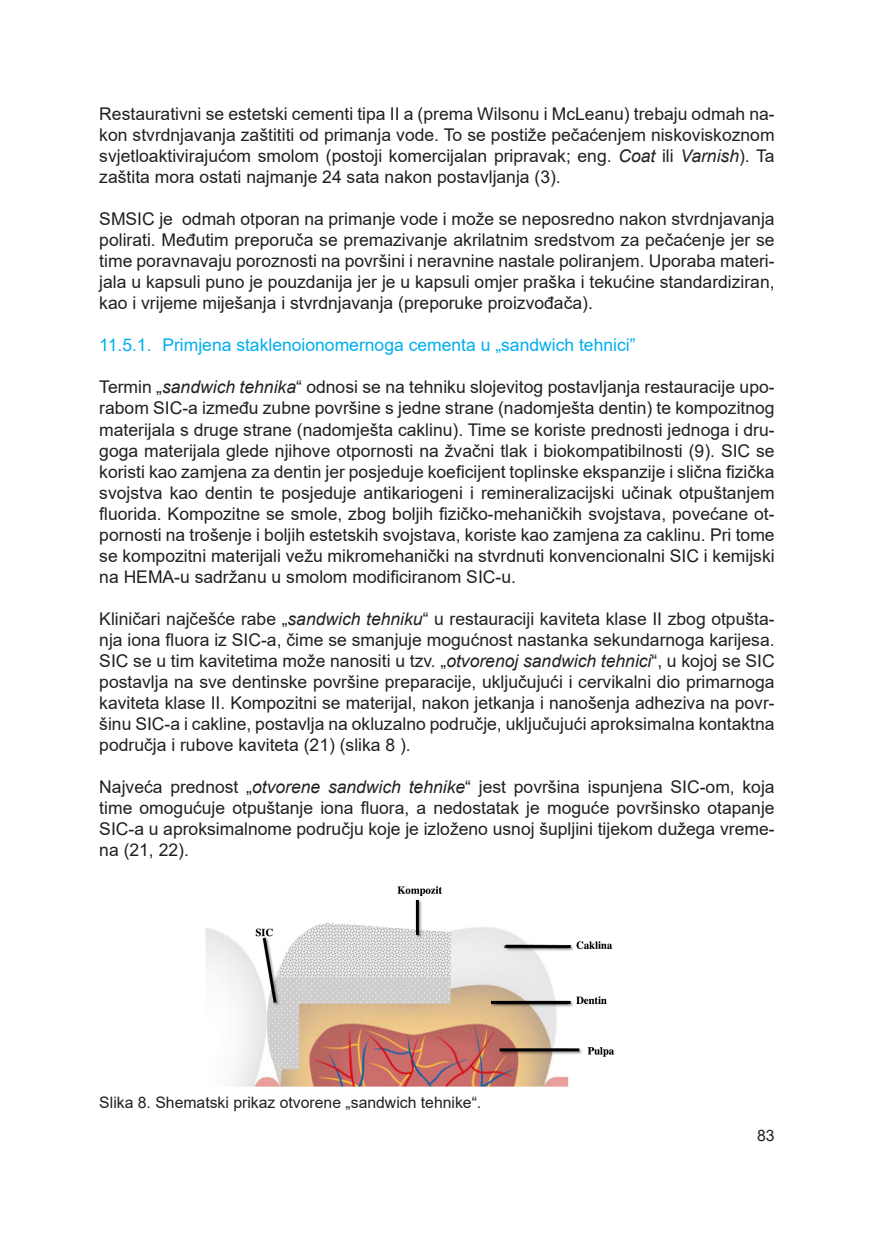
<style>
.page{position:relative;width:874px;height:1241px;background:#fff}
.page>*{position:absolute;margin:0;border:0;box-sizing:border-box;transform-origin:0 0}
.Tekući_tekst_UNIRI{font:17.5px/21px "Arial";color:#231f20;text-align:justify}
.t1{font:17.5px "Arial";color:#00aeef}
.Nazivi_slika_i_tablica{font:15.75px "Arial";color:#231f20}
.s1{font-style:italic}
</style>
<div class="page">
<img style="left:205px;top:886px;width:409px;height:200px">
<p class="Tekući_tekst_UNIRI" style="left:99px;top:103px;width:676px">Restaurativni se estetski cementi tipa II a (prema Wilsonu i McLeanu) trebaju odmah na&shy;kon stvrdnjavanja zaštititi od primanja vode. To se postiže pečaćenjem niskoviskoznom svjetloaktivirajućom smolom (postoji komercijalan pripravak; eng. <span class="s1">Coat</span> ili <span class="s1">Varnish</span>). Ta zaštita mora ostati najmanje 24 sata nakon postavljanja (3).</p>
<p class="Tekući_tekst_UNIRI" style="left:99px;top:208px;width:676px">SMSIC je odmah otporan na primanje vode i može se neposredno nakon stvrdnjavanja polirati. Međutim preporuča se premazivanje akrilatnim sredstvom za pečaćenje jer se time poravnavaju poroznosti na površini i neravnine nastale poliranjem. Uporaba materi&shy;jala u kapsuli puno je pouzdanija jer je u kapsuli omjer praška i tekućine standardiziran, kao i vrijeme miješanja i stvrdnjavanja (preporuke proizvođača).</p>
<p class="t1" style="left:99px;top:333px;width:537px">11.5.1. Primjena staklenoionomernoga cementa u „sandwich tehnici”</p>
<p class="Tekući_tekst_UNIRI" style="left:99px;top:376px;width:676px">Termin „<span class="s1">sandwich tehnika</span>“ odnosi se na tehniku slojevitog postavljanja restauracije upo&shy;rabom SIC-a između zubne površine s jedne strane (nadomješta dentin) te kompozitnog materijala s druge strane (nadomješta caklinu). Time se koriste prednosti jednoga i dru&shy;goga materijala glede njihove otpornosti na žvačni tlak i biokompatibilnosti (9). SIC se koristi kao zamjena za dentin jer posjeduje koeficijent toplinske ekspanzije i slična fizička svojstva kao dentin te posjeduje antikariogeni i remineralizacijski učinak otpuštanjem fluorida. Kompozitne se smole, zbog boljih fizičko-mehaničkih svojstava, povećane ot&shy;pornosti na trošenje i boljih estetskih svojstava, koriste kao zamjena za caklinu. Pri tome se kompozitni materijali vežu mikromehanički na stvrdnuti konvencionalni SIC i kemijski na HEMA-u sadržanu u smolom modificiranom SIC-u.</p>
<p class="Tekući_tekst_UNIRI" style="left:99px;top:607px;width:676px">Kliničari najčešće rabe „<span class="s1">sandwich tehniku</span>“ u restauraciji kaviteta klase II zbog otpušta&shy;nja iona fluora iz SIC-a, čime se smanjuje mogućnost nastanka sekundarnoga karijesa.<br>SIC se u tim kavitetima može nanositi u tzv. „<span class="s1">otvorenoj sandwich tehnici</span>“, u kojoj se SIC postavlja na sve dentinske površine preparacije, uključujući i cervikalni dio primarnoga kaviteta klase II. Kompozitni se materijal, nakon jetkanja i nanošenja adheziva na povr&shy;šinu SIC-a i cakline, postavlja na okluzalno područje, uključujući aproksimalna kontaktna područja i rubove kaviteta (21) (slika 8 ).</p>
<p class="Tekući_tekst_UNIRI" style="left:99px;top:775px;width:676px">Najveća prednost „<span class="s1">otvorene sandwich tehnike</span>“ jest površina ispunjena SIC-om, koja time omogućuje otpuštanje iona fluora, a nedostatak je moguće površinsko otapanje SIC-a u aproksimalnome području koje je izloženo usnoj šupljini tijekom dužega vreme&shy;na (21, 22).</p>
<p class="Nazivi_slika_i_tablica" style="left:99px;top:1091px;width:383px">Slika 8. Shematski prikaz otvorene „sandwich tehnike“.</p>
<p class="Nazivi_slika_i_tablica" style="left:756px;top:1124px;width:19px">83</p>
</div>
